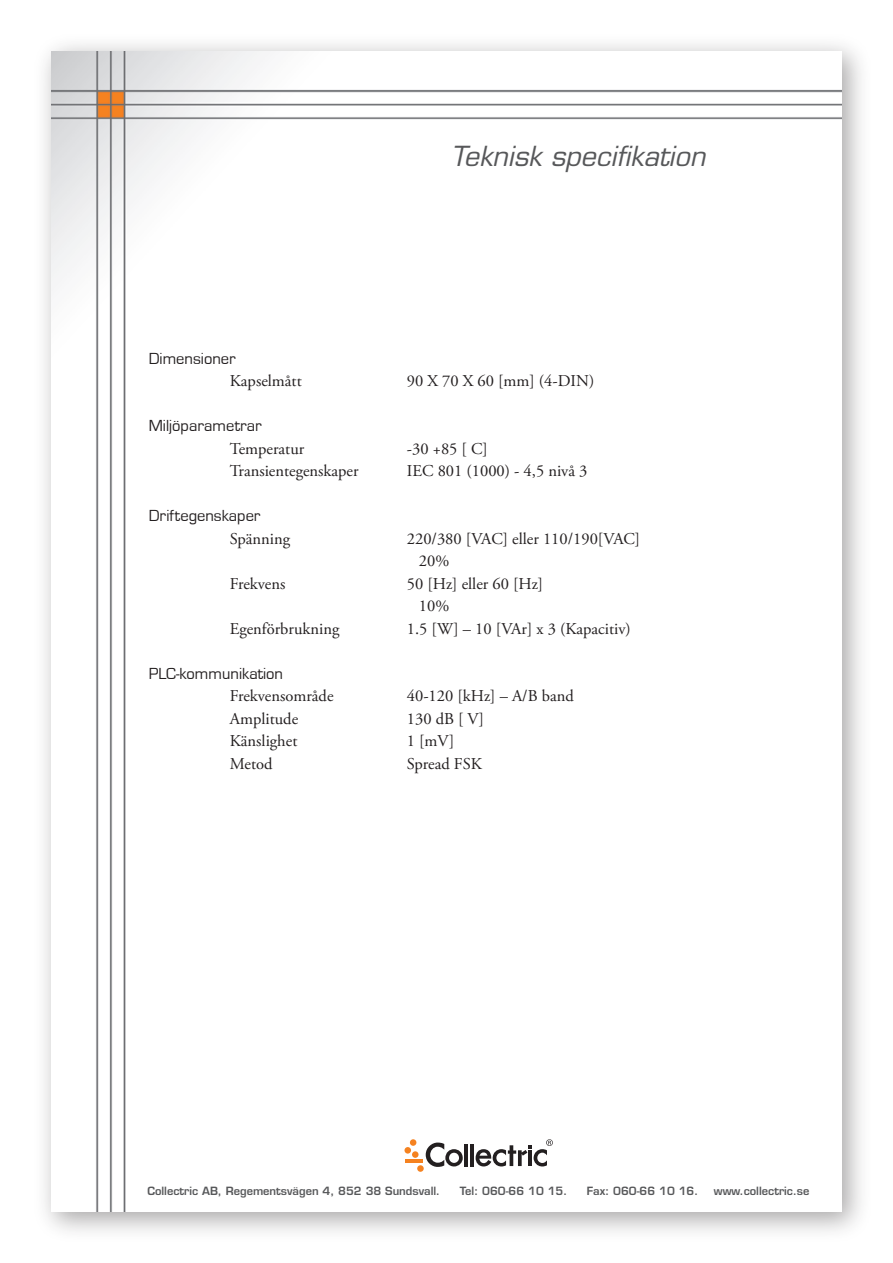
<style>
.page{position:relative;width:893px;height:1263px;background:#fff}
.page>*{position:absolute;margin:0;border:0;box-sizing:border-box;transform-origin:0 0}
.t1{font:italic 27px "Eurostile";color:#57585a}
.t2{font:16.5px/22.5px "Adobe Garamond Pro";color:#231f20}
.t3{font:16.5px "Eurostile T";color:#231f20}
.t4{font:600 11.1px "Eurostile";color:#57585a}
</style>
<div class="page">
<div style="left:35px;top:35px;width:836px;height:1207px;background:#231f20;opacity:.4"></div>
<img style="left:51px;top:51px;width:791px;height:1161px">
<svg style="left:426px;top:1142px;width:37px;height:25px"></svg>
<hr style="left:464px;top:1144px;width:4px;height:22px;background:#231f20">
<hr style="left:470px;top:1144px;width:4px;height:22px;background:#231f20">
<div style="left:410px;top:1139px;width:6px;height:7px;background:#f58220;border-radius:50%"></div>
<div style="left:404px;top:1147px;width:7px;height:6px;background:#f58220;border-radius:50%"></div>
<div style="left:412px;top:1151px;width:7px;height:7px;background:#f58220;border-radius:50%"></div>
<svg style="left:417px;top:1165px;width:7px;height:7px"></svg>
<hr style="left:405px;top:1159px;width:18px;height:4px;background:#f58220">
<svg style="left:476px;top:1139px;width:77px;height:27px"></svg>
<h1 class="t1" style="left:451px;top:140px;width:256px">Teknisk specifikation</h1>
<p class="t3" style="left:149px;top:349px;width:88px">Dimensioner</p>
<p class="t2" style="left:230px;top:370px;width:73px">Kapselmått</p>
<p class="t2" style="left:407px;top:370px;width:189px">90 X 70 X 60 [mm] (4-DIN)</p>
<p class="t3" style="left:149px;top:417px;width:114px">Miljöparametrar</p>
<p class="t2" style="left:230px;top:438px;width:76px">Temperatur</p>
<p class="t2" style="left:407px;top:438px;width:82px">-30 +85 [ C]</p>
<p class="t2" style="left:230px;top:460px;width:130px">Transientegenskaper</p>
<p class="t2" style="left:407px;top:460px;width:182px">IEC 801 (1000) - 4,5 nivå 3</p>
<p class="t3" style="left:149px;top:507px;width:113px">Driftegenskaper</p>
<p class="t2" style="left:230px;top:528px;width:62px">Spänning</p>
<p class="t2" style="left:419px;top:528px;width:223px;text-indent:-12px">220/380 [VAC] eller 110/190[VAC]<br>20%</p>
<p class="t2" style="left:230px;top:573px;width:57px">Frekvens</p>
<p class="t2" style="left:419px;top:573px;width:126px;text-indent:-12px">50 [Hz] eller 60 [Hz]<br>10%</p>
<p class="t2" style="left:230px;top:618px;width:111px">Egenförbrukning</p>
<p class="t2" style="left:407px;top:618px;width:225px">1.5 [W] – 10 [VAr] x 3 (Kapacitiv)</p>
<p class="t3" style="left:149px;top:664px;width:136px">PLC-kommunikation</p>
<p class="t2" style="left:230px;top:685px;width:105px">Frekvensområde</p>
<p class="t2" style="left:407px;top:685px;width:168px">40-120 [kHz] – A/B band</p>
<p class="t2" style="left:230px;top:708px;width:70px">Amplitude</p>
<p class="t2" style="left:407px;top:708px;width:79px">130 dB [ V]</p>
<p class="t2" style="left:230px;top:730px;width:69px">Känslighet</p>
<p class="t2" style="left:407px;top:730px;width:49px">1 [mV]</p>
<p class="t2" style="left:230px;top:753px;width:44px">Metod</p>
<p class="t2" style="left:407px;top:753px;width:77px">Spread FSK</p>
<p class="t4" style="left:147px;top:1183px;width:294px">Collectric AB, Regementsvägen 4, 852 38 Sundsvall.</p>
<p class="t4" style="left:460px;top:1183px;width:109px">Tel: 060-66 10 15.</p>
<p class="t4" style="left:587px;top:1183px;width:113px">Fax: 060-66 10 16.</p>
<p class="t4" style="left:714px;top:1183px;width:97px">www.collectric.se</p>
</div>
